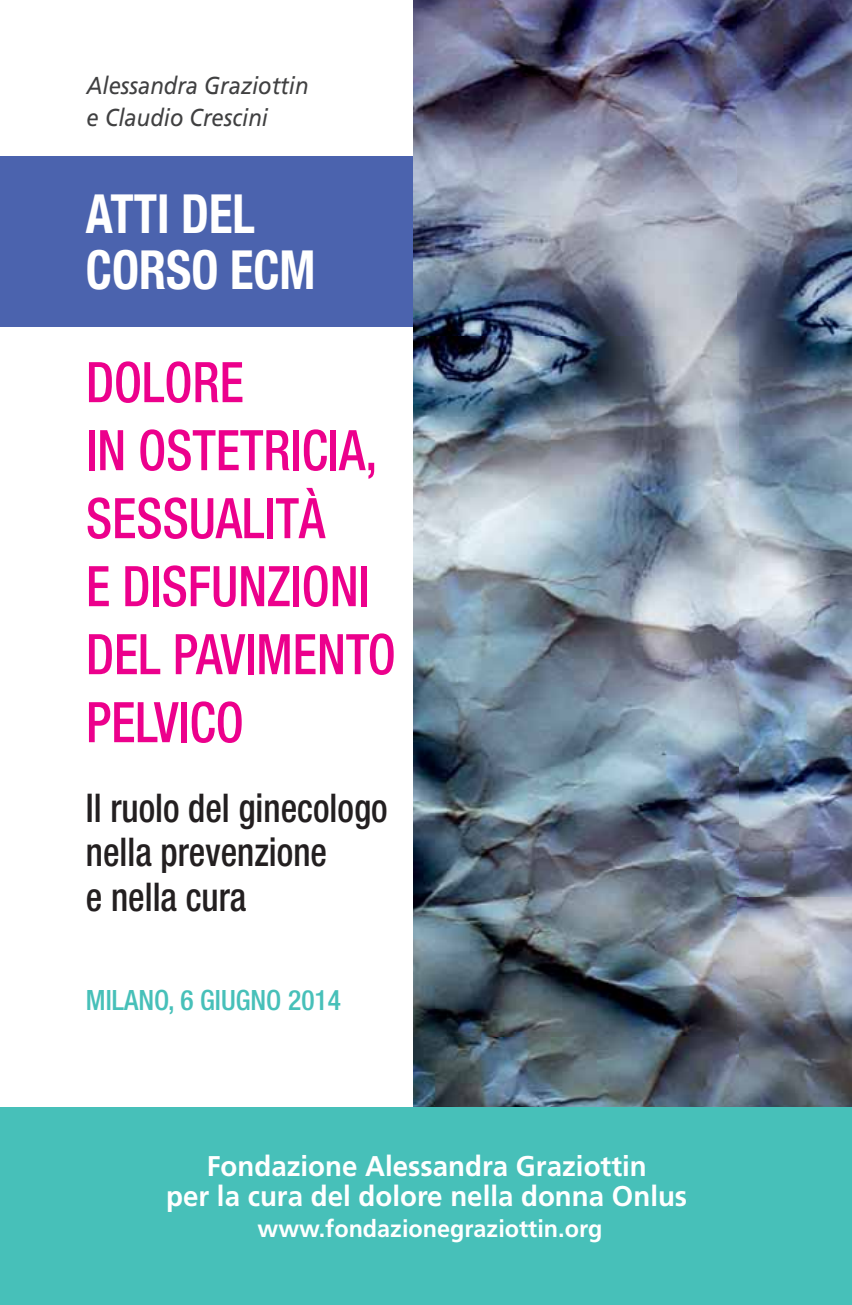
<style>
.page{position:relative;width:852px;height:1305px;background:#fff}
.page>*{position:absolute;margin:0;border:0;box-sizing:border-box;transform-origin:0 0}
.t1{font:500 condensed 56px/68px "Helvetica Neue";color:#ec008c;scale:.9 1}
.t2{font:700 condensed 54px/56px "Helvetica Neue";color:#fff;scale:.9 1}
.t3{font:500 condensed 39.6px/44.6px "Helvetica Neue";color:#231f20;scale:.9 1}
.t4{font:700 28.6px/30.8px "Frutiger";color:#fff;text-align:center}
.t5{font:500 condensed 28px "Helvetica Neue";color:#47c0b9}
.t6{font:italic 24.4px/31.8px "Frutiger";color:#404041;scale:.9 1}
.t7{font:700 24.2px "Frutiger";color:#fff}
</style>
<div class="page">
<img style="left:413px;top:0;width:438px;height:1107px">
<div style="left:0;top:156px;width:412px;height:170px;background:#4b63ae"></div>
<div style="left:0;top:1107px;width:851px;height:197px;background:#47c0b9"></div>
<p class="t6" style="left:87px;top:71px;width:248px">Alessandra Graziottin e Claudio Crescini</p>
<h2 class="t2" style="left:86px;top:191px;width:256px">ATTI DEL<br>CORSO ECM</h2>
<h1 class="t1" style="left:86px;top:353px;width:345px">DOLORE<br>IN OSTETRICIA,<br>SESSUALITÀ<br>E DISFUNZIONI<br>DEL PAVIMENTO<br>PELVICO</h1>
<h3 class="t3" style="left:86px;top:788px;width:337px">Il ruolo del ginecologo nella prevenzione<br>e nella cura</h3>
<p class="t5" style="left:86px;top:989px;width:256px">MILANO, 6 GIUGNO 2014</p>
<p class="t4" style="left:166px;top:1152px;width:522px">Fondazione Alessandra Graziottin<br>per la cura del dolore nella donna Onlus</p>
<p class="t7" style="left:257px;top:1219px;width:346px">www.fondazionegraziottin.org</p>
</div>
